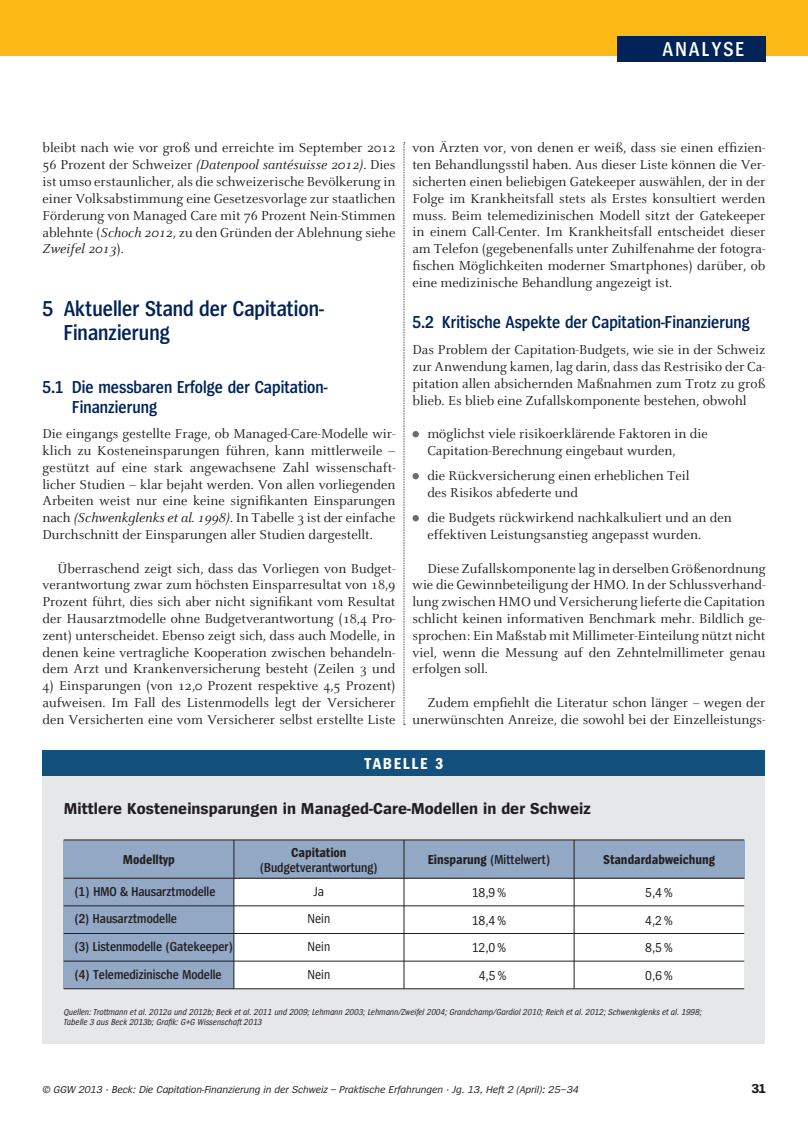
<style>
.page{position:relative;width:808px;height:1127px;background:#fff}
.page>*{position:absolute;margin:0;border:0;box-sizing:border-box;transform-origin:0 0}
.t1{font:600 22.5px/24px "Spiegel Cd";color:#002359}
.t2{font:600 21px "Spiegel Cd";letter-spacing:.13em;color:#fff}
.t3{font:600 18px/19.5px "Spiegel Cd";color:#002359}
.t4{font:700 16.5px "Spiegel";color:#231f20}
.t5{font:700 16.5px "Spiegel Cd";letter-spacing:.1em;color:#fff}
.t6{font:14.25px/16.8px "Celeste";color:#231f20;text-align:justify}
.t7{font:600 13.5px/27.6px "Spiegel Cd";color:#231f20}
.t8{font:13.5px/27.6px "Spiegel Cd";color:#231f20;text-align:center}
.t9{font:700 13.5px "Spiegel Cd";color:#231f20}
.t10{font:700 13.5px "Spiegel";color:#231f20}
.t11{font:italic 10.5px "Spiegel";color:#231f20}
.t12{font:italic 9px/10.5px "Spiegel Cd";color:#231f20}
.s1{font-style:italic}
.s2{font-weight:700}
</style>
<div class="page">
<div style="left:0;top:0;width:808px;height:55px;background:#fcb814"></div>
<div style="left:617px;top:36px;width:148px;height:26px;background:#002359"></div>
<svg style="left:404px;top:142px;width:1px;height:583px"></svg>
<div style="left:412px;top:431px;width:7px;height:6px;background:#6c6d70;border-radius:50%"></div>
<div style="left:412px;top:473px;width:7px;height:6px;background:#6c6d70;border-radius:50%"></div>
<div style="left:412px;top:515px;width:7px;height:6px;background:#6c6d70;border-radius:50%"></div>
<div style="left:43px;top:772px;width:722px;height:272px;background:#e6e7e9"></div>
<div style="left:64px;top:840px;width:680px;height:149px;background:#fff"></div>
<div style="left:64px;top:840px;width:170px;height:149px;background:#92a8c5"></div>
<div style="left:43px;top:750px;width:722px;height:26px;background:#12517d"></div>
<div style="left:404px;top:840px;width:170px;height:38px;background:#92a8c5"></div>
<div style="left:234px;top:840px;width:170px;height:38px;background:#92a8c5"></div>
<hr style="left:234px;top:840px;width:1px;height:149px;background:#231f20">
<hr style="left:404px;top:840px;width:1px;height:149px;background:#231f20">
<div style="left:574px;top:840px;width:170px;height:38px;background:#92a8c5"></div>
<hr style="left:64px;top:839px;width:680px;height:1px;background:#231f20">
<hr style="left:64px;top:878px;width:680px;height:1px;background:#231f20">
<hr style="left:574px;top:840px;width:1px;height:149px;background:#231f20">
<hr style="left:64px;top:905px;width:680px;height:1px;background:#231f20">
<hr style="left:64px;top:961px;width:680px;height:1px;background:#231f20">
<hr style="left:64px;top:988px;width:680px;height:1px;background:#231f20">
<hr style="left:64px;top:933px;width:680px;height:1px;background:#231f20">
<h2 class="t2" style="left:663px;top:38px;width:83px">Analyse</h2>
<p class="t6" style="left:412px;top:140px;width:354px">von Ärzten vor, von denen er weiß, dass sie einen effizien&shy;ten Behandlungsstil haben. Aus dieser Liste können die Ver&shy;sicherten einen beliebigen Gatekeeper auswählen, der in der Folge im Krankheitsfall stets als Erstes konsultiert werden muss. Beim telemedizinischen Modell sitzt der Gatekeeper in einem Call-Center. Im Krankheitsfall entscheidet dieser am Telefon (gegebenenfalls unter Zuhilfenahme der fotogra&shy;fischen Möglichkeiten moderner Smartphones) darüber, ob eine medizinische Behandlung angezeigt ist.</p>
<p class="t3" style="left:412px;top:312px;width:339px">5.2 Kritische Aspekte der Capitation-Finanzierung</p>
<p class="t6" style="left:412px;top:342px;width:354px">Das Problem der Capitation-Budgets, wie sie in der Schweiz zur Anwendung kamen, lag darin, dass das Restrisiko der Ca&shy;pitation allen absichernden Maßnahmen zum Trotz zu groß blieb. Es blieb eine Zufallskomponente bestehen, obwohl</p>
<p class="t6" style="left:427px;top:426px;width:282px">möglichst viele risikoerklärende Faktoren in die<br>Capitation-Berechnung eingebaut wurden,</p>
<p class="t6" style="left:427px;top:468px;width:264px">die Rückversicherung einen erheblichen Teil des Risikos abfederte und</p>
<p class="t6" style="left:427px;top:510px;width:306px">die Budgets rückwirkend nachkalkuliert und an den effektiven Leistungsanstieg angepasst wurden.</p>
<p class="t6" style="left:412px;top:560px;width:355px;text-indent:15px">Diese Zufallskomponente lag in derselben Größenordnung wie die Gewinnbeteiligung der HMO. In der Schlussverhand&shy;lung zwischen HMO und Versicherung lieferte die Capitation schlicht keinen informativen Benchmark mehr. Bildlich ge&shy;sprochen: Ein Maßstab mit Millimeter-Einteilung nützt nicht viel, wenn die Messung auf den Zehntelmillimeter genau erfolgen soll.</p>
<p class="t6" style="left:412px;top:694px;width:354px;text-align:right">Zudem empfiehlt die Literatur schon länger <span class="s1">–</span> wegen der unerwünschten Anreize, die sowohl bei der Einzelleistungs-</p>
<p class="t6" style="left:43px;top:140px;width:354px">bleibt nach wie vor groß und erreichte im September 2012<br>56 Prozent der Schweizer <span class="s1">(Datenpool santésuisse 2012)</span>. Dies ist umso erstaunlicher, als die schweizerische Bevölkerung in einer Volksabstimmung eine Gesetzesvorlage zur staatlichen Förderung von Managed Care mit 76 Prozent Nein-Stimmen ablehnte (<span class="s1">Schoch 2012</span>, zu den Gründen der Ablehnung siehe <span class="s1">Zweifel 2013</span>).</p>
<h1 class="t1" style="left:64px;top:297px;width:262px;text-indent:-21px">5 Aktueller Stand der Capitation-<br>Finanzierung</h1>
<p class="t3" style="left:72px;top:378px;width:257px;text-indent:-30px">5.1 Die messbaren Erfolge der Capitation-<br>Finanzierung</p>
<p class="t6" style="left:43px;top:426px;width:354px">Die eingangs gestellte Frage, ob Managed-Care-Modelle wir&shy;klich zu Kosteneinsparungen führen, kann mittlerweile – gestützt auf eine stark angewachsene Zahl wissenschaft&shy;licher Studien – klar bejaht werden. Von allen vorliegenden Arbeiten weist nur eine keine signifikanten Einsparungen nach <span class="s1">(Schwenkglenks et al. 1998)</span>. In Tabelle 3 ist der einfache Durchschnitt der Einsparungen aller Studien dargestellt.</p>
<p class="t6" style="left:43px;top:560px;width:354px;text-indent:15px">Überraschend zeigt sich, dass das Vorliegen von Budget&shy;verantwortung zwar zum höchsten Einsparresultat von 18,9<br>Prozent führt, dies sich aber nicht signifikant vom Resultat der Hausarztmodelle ohne Budgetverantwortung (18,4 Pro&shy;zent) unterscheidet. Ebenso zeigt sich, dass auch Modelle, in denen keine vertragliche Kooperation zwischen behandeln&shy;dem Arzt und Krankenversicherung besteht (Zeilen 3 und</p>
<p class="t6" style="left:43px;top:678px;width:355px">4) Einsparungen (von 12,0 Prozent respektive 4,5 Prozent) aufweisen. Im Fall des Listenmodells legt der Versicherer den Versicherten eine vom Versicherer selbst erstellte Liste</p>
<p class="t5" style="left:364px;top:755px;width:81px">Tabelle 3</p>
<p class="t4" style="left:64px;top:800px;width:528px">Mittlere Kosteneinsparungen in Managed-Care-Modellen in der Schweiz</p>
<p class="t7" style="left:428px;top:846px;width:124px"><span class="s2">Einsparung</span> (Mittelwert)</p>
<p class="t8" style="left:307px;top:878px;width:24px">Ja<br>Nein<br>Nein<br>Nein</p>
<p class="t9" style="left:291px;top:845px;width:57px">Capitation</p>
<p class="t7" style="left:260px;top:854px;width:119px">(Budgetverantwortung)</p>
<p class="t9" style="left:123px;top:853px;width:54px">Modelltyp</p>
<p class="t9" style="left:603px;top:853px;width:113px">Standardabweichung</p>
<p class="t7" style="left:74px;top:878px;width:160px">(1) HMO &amp; Hausarztmodelle (2) Hausarztmodelle<br>(3) Listenmodelle (Gatekeeper) (4) Telemedizinische Modelle</p>
<p class="t8" style="left:472px;top:879px;width:36px">18,9%<br>18,4%<br>12,0%<br>4,5%</p>
<p class="t8" style="left:645px;top:879px;width:29px;text-align:justify">5,4% 4,2% 8,5% 0,6%</p>
<p class="t12" style="left:64px;top:1007px;width:640px">Quellen: Trottmann et al. 2012a und 2012b; Beck et al. 2011 und 2009; Lehmann 2003; Lehmann/Zweifel 2004; Grandchamp/Gardiol 2010; Reich et al. 2012; Schwenkglenks et al. 1998;<br>Tabelle 3 aus Beck 2013b; Grafik: G+G Wissenschaft 2013</p>
<p class="t11" style="left:43px;top:1084px;width:538px">© GGW 2013 · Beck: Die Capitation-Finanzierung in der Schweiz – Praktische Erfahrungen · Jg. 13, Heft 2 (April): 25–34</p>
<p class="t10" style="left:751px;top:1081px;width:16px">31</p>
</div>
